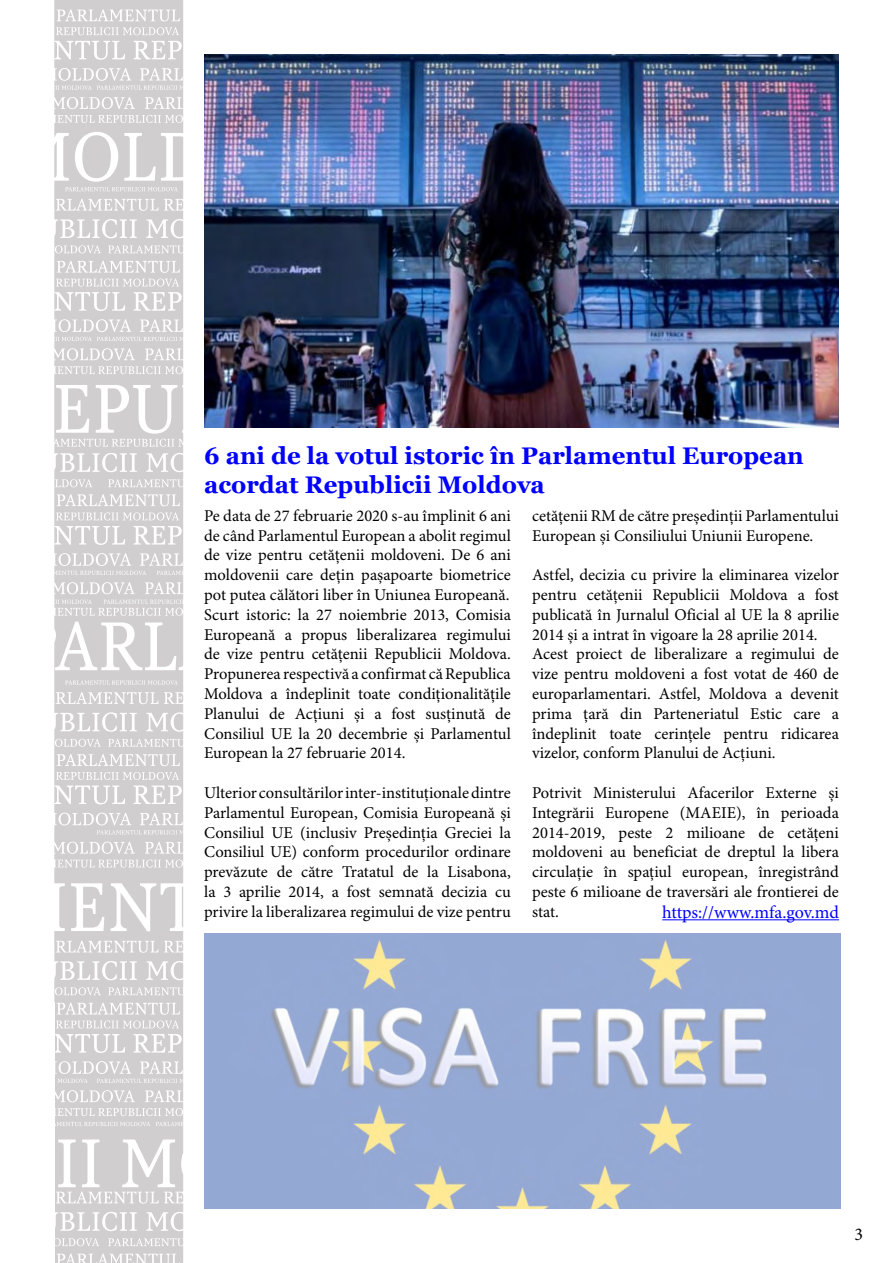
<style>
.page{position:relative;width:893px;height:1263px;background:#fff}
.page>*{position:absolute;margin:0;border:0;box-sizing:border-box;transform-origin:0 0}
.t1{font:700 24px/28.8px "Georgia";color:#00f}
.t2{font:18px "Minion Pro";letter-spacing:-.005em;color:#00f}
.t3{font:18px "Minion Pro";color:#000}
.t4{font:16.5px/19.8px "Minion Pro";color:#000;text-align:justify}
</style>
<div class="page">
<svg style="left:54px;top:0;width:129px;height:1263px;fill:#d0cece"></svg>
<svg style="left:54px;top:1090px;width:81px;height:12px"></svg>
<svg style="left:108px;top:987px;width:75px;height:8px"></svg>
<svg style="left:54px;top:479px;width:38px;height:8px"></svg>
<svg style="left:54px;top:739px;width:47px;height:8px"></svg>
<svg style="left:54px;top:600px;width:38px;height:4px"></svg>
<svg style="left:54px;top:571px;width:92px;height:4px"></svg>
<svg style="left:54px;top:1122px;width:96px;height:4px"></svg>
<svg style="left:54px;top:1061px;width:77px;height:22px;background:#dad8d8"></svg>
<hr style="left:662px;top:919px;width:177px;height:1px;background:#00f">
<img style="left:204px;top:54px;width:635px;height:374px">
<img style="left:204px;top:934px;width:636px;height:275px">
<h1 class="t1" style="left:204px;top:442px;width:601px">6 ani de la votul istoric în Parlamentul European acordat Republicii Moldova</h1>
<p class="t4" style="left:204px;top:506px;width:308px">Pe data de 27 februarie 2020 s-au împlinit 6 ani de când Parlamentul European a abolit regimul de vize pentru cetățenii moldoveni. De 6 ani moldovenii care deţin paşapoarte biometrice pot putea călători liber în Uniunea Europeană.<br>Scurt istoric: la 27 noiembrie 2013, Comisia Europeană a propus liberalizarea regimului de vize pentru cetăţenii Republicii Moldova.<br>Propunerea respectivă a confirmat că Republica Moldova a îndeplinit toate condiţionalităţile Planului de Acţiuni şi a fost susţinută de Consiliul UE la 20 decembrie şi Parlamentul European la 27 februarie 2014.</p>
<p class="t4" style="left:204px;top:783px;width:308px">Ulterior consultărilor inter-instituționale dintre Parlamentul European, Comisia Europeană şi Consiliul UE (inclusiv Preşedinţia Greciei la Consiliul UE) conform procedurilor ordinare prevăzute de către Tratatul de la Lisabona, la 3 aprilie 2014, a fost semnată decizia cu privire la liberalizarea regimului de vize pentru</p>
<p class="t4" style="left:532px;top:506px;width:308px">cetățenii RM de către președinții Parlamentului<br>European și Consiliului Uniunii Europene.</p>
<p class="t4" style="left:532px;top:566px;width:308px;text-align:left">Astfel, decizia cu privire la eliminarea vizelor pentru cetăţenii Republicii Moldova a fost publicată în Jurnalul Oficial al UE la 8 aprilie 2014 şi a intrat în vigoare la 28 aprilie 2014.<br>Acest proiect de liberalizare a regimului de vize pentru moldoveni a fost votat de 460 de europarlamentari. Astfel, Moldova a devenit prima țară din Parteneriatul Estic care a îndeplinit toate cerințele pentru ridicarea vizelor, conform Planului de Acțiuni.</p>
<p class="t4" style="left:532px;top:783px;width:308px">Potrivit Ministerului Afacerilor Externe și Integrării Europene (MAEIE), în perioada 2014-2019, peste 2 milioane de cetăţeni moldoveni au beneficiat de dreptul la libera circulaţie în spaţiul european, înregistrând peste 6 milioane de traversări ale frontierei de stat.</p>
<p class="t2" style="left:662px;top:901px;width:178px">https://www.mfa.gov.md</p>
<p class="t3" style="left:855px;top:1223px;width:10px">3</p>
</div>
